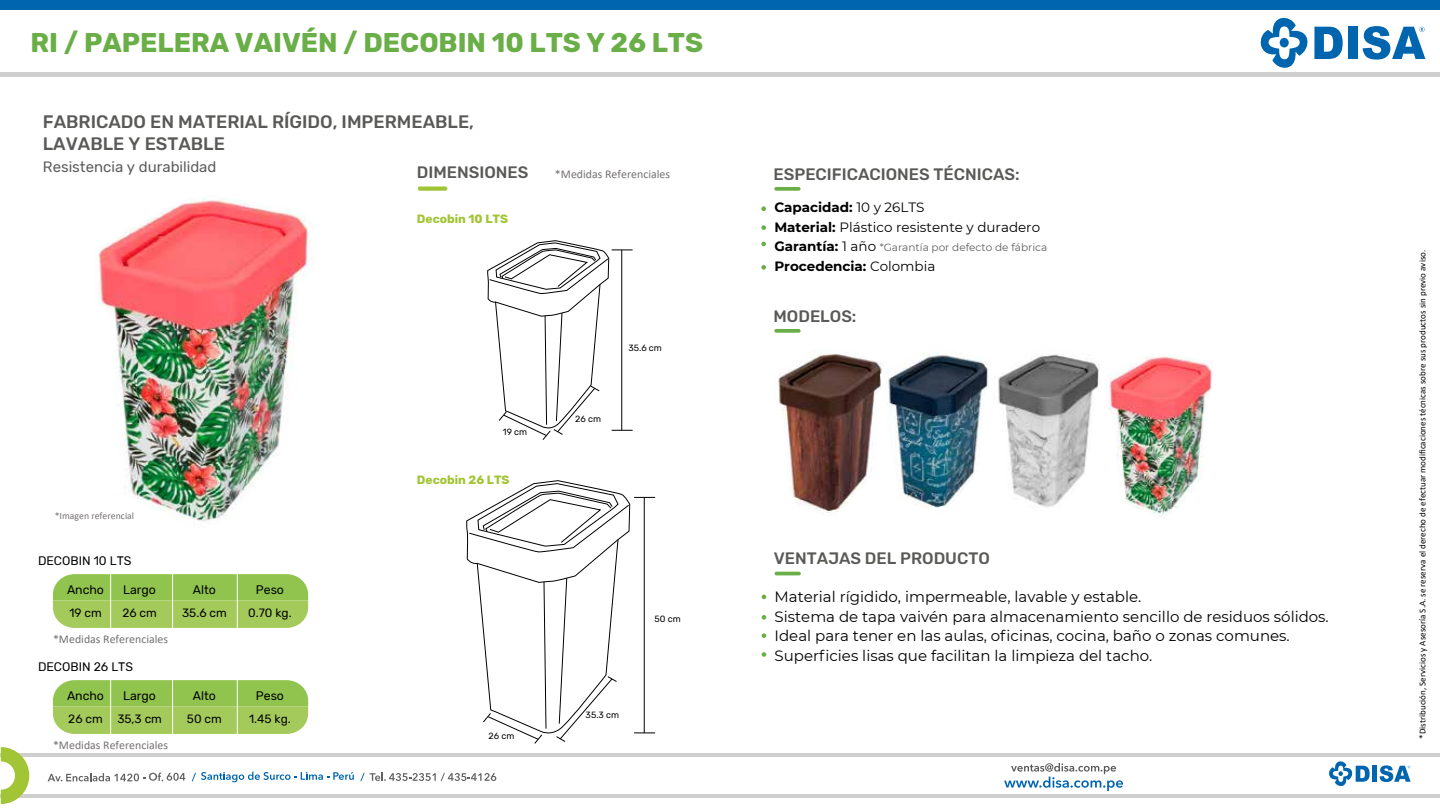
<style>
.page{position:relative;width:1440px;height:810px;background:#fff}
.page>*{position:absolute;margin:0;border:0;box-sizing:border-box;transform-origin:0 0}
.t1{font:700 27px "Rubik";color:#69ae47}
.t2{font:500 18px/21.6px "Rubik";color:#595957}
.t3{font:500 16.5px "Rubik";color:#595957}
.t4{font:15px/19.5px "Montserrat";color:#000}
.t5{font:15px "Rubik";color:#5a5a58}
.t6{font:13.5px/19.5px "Montserrat";color:#000}
.t7{font:700 13.5px "Montserrat";color:#000}
.t8{font:12.3px "Rubik";color:#000}
.t9{font:12px "Rubik";color:#000}
.t10{font:700 12px "Rubik";color:#a1c535}
.t11{font:11.85px "Calibri";color:#767171}
.t12{font:10.5px "Montserrat";color:#606060}
.t13{font:9.75px "Calibri";color:#767171}
.t14{font:9px "Calibri";color:#000}
.t15{font:9px "Rubik";color:#000}
.s1{font-weight:700}
.s2{font-weight:700;font-size:13.5px;color:#000}
.s3{font-size:13.5px;color:#000}
.s4{font-weight:400}
</style>
<div class="page">
<hr style="left:0;top:72px;width:1440px;height:4px;background:#cfcfcf">
<svg style="left:1004px;top:763px;width:119px;height:28px"></svg>
<svg style="left:48px;top:773px;width:137px;height:8px"></svg>
<svg style="left:192px;top:772px;width:162px;height:10px"></svg>
<svg style="left:360px;top:773px;width:136px;height:8px"></svg>
<hr style="left:1px;top:754px;width:1439px;height:3px;background:#cfcfcf">
<hr style="left:1px;top:794px;width:1439px;height:4px;background:#cfcfcf">
<svg style="left:1px;top:747px;width:28px;height:57px"></svg>
<div style="left:418px;top:186px;width:29px;height:5px;background:#a1c535;border-radius:2px"></div>
<div style="left:0;top:1px;width:1440px;height:9px;background:#0065af"></div>
<svg style="left:1261px;top:18px;width:82px;height:50px"></svg>
<div style="left:1348px;top:27px;width:9px;height:32px;background:#0065af"></div>
<svg style="left:1363px;top:26px;width:62px;height:34px"></svg>
<svg style="left:1329px;top:761px;width:41px;height:25px"></svg>
<div style="left:1372px;top:766px;width:5px;height:16px;background:#0065af"></div>
<svg style="left:1380px;top:765px;width:31px;height:17px"></svg>
<svg style="left:762px;top:595px;width:4px;height:4px"></svg>
<svg style="left:762px;top:615px;width:4px;height:5px"></svg>
<svg style="left:762px;top:633px;width:4px;height:5px"></svg>
<svg style="left:762px;top:652px;width:4px;height:5px"></svg>
<svg style="left:761px;top:206px;width:5px;height:5px"></svg>
<svg style="left:761px;top:225px;width:5px;height:5px"></svg>
<svg style="left:761px;top:242px;width:5px;height:4px"></svg>
<svg style="left:761px;top:265px;width:5px;height:5px"></svg>
<svg style="left:774px;top:187px;width:27px;height:4px"></svg>
<svg style="left:774px;top:329px;width:27px;height:4px"></svg>
<hr style="left:775px;top:572px;width:26px;height:3px;background:#69ae47;border-radius:2px">
<svg style="left:53px;top:574px;width:255px;height:54px;background:#9ec95b"></svg>
<hr style="left:110px;top:574px;width:1px;height:54px;background:#fff">
<hr style="left:172px;top:574px;width:1px;height:54px;background:#fff">
<hr style="left:237px;top:574px;width:1px;height:54px;background:#fff">
<svg style="left:53px;top:680px;width:255px;height:54px;background:#9ec95b"></svg>
<hr style="left:110px;top:680px;width:1px;height:54px;background:#fff">
<hr style="left:172px;top:680px;width:1px;height:54px;background:#fff">
<hr style="left:237px;top:680px;width:1px;height:54px;background:#fff">
<svg style="left:487px;top:240px;width:146px;height:200px"></svg>
<svg style="left:466px;top:480px;width:189px;height:264px"></svg>
<img style="left:95px;top:197px;width:218px;height:325px">
<img style="left:778px;top:351px;width:102px;height:163px">
<img style="left:880px;top:352px;width:219px;height:156px">
<img style="left:1106px;top:355px;width:106px;height:164px">
<h1 class="t1" style="left:30px;top:27px;width:674px">RI / PAPELERA VAIVÉN / DECOBIN 10 LTS Y 26 LTS</h1>
<p class="t2" style="left:43px;top:111px;width:433px">FABRICADO EN MATERIAL RÍGIDO, IMPERMEABLE,<br>LAVABLE Y ESTABLE</p>
<p class="t5" style="left:43px;top:159px;width:175px">Resistencia y durabilidad</p>
<p class="t13" style="left:55px;top:509px;width:81px">*Imagen referencial</p>
<p class="t8" style="left:38px;top:553px;width:95px">DECOBIN 10 LTS</p>
<p class="t8" style="left:123px;top:582px;width:34px">Largo</p>
<p class="t8" style="left:193px;top:582px;width:25px">Alto</p>
<p class="t8" style="left:256px;top:582px;width:30px">Peso</p>
<p class="t9" style="left:69px;top:606px;width:34px">19 cm</p>
<p class="t9" style="left:122px;top:606px;width:36px">26 cm</p>
<p class="t8" style="left:67px;top:582px;width:39px">Ancho</p>
<p class="t9" style="left:182px;top:606px;width:46px">35.6 cm</p>
<p class="t9" style="left:248px;top:606px;width:45px">0.70 kg.</p>
<p class="t11" style="left:53px;top:630px;width:117px">*Medidas Referenciales</p>
<p class="t8" style="left:38px;top:659px;width:97px">DECOBIN 26 LTS</p>
<p class="t8" style="left:123px;top:688px;width:34px">Largo</p>
<p class="t8" style="left:193px;top:688px;width:25px">Alto</p>
<p class="t8" style="left:256px;top:688px;width:30px">Peso</p>
<p class="t9" style="left:68px;top:712px;width:95px">26 cm 35,3 cm</p>
<p class="t9" style="left:187px;top:712px;width:36px">50 cm</p>
<p class="t9" style="left:249px;top:712px;width:43px">1.45 kg.</p>
<p class="t11" style="left:53px;top:736px;width:117px">*Medidas Referenciales</p>
<p class="t8" style="left:67px;top:688px;width:39px">Ancho</p>
<p class="t3" style="left:417px;top:162px;width:113px">DIMENSIONES</p>
<p class="t11" style="left:555px;top:165px;width:117px">*Medidas Referenciales</p>
<p class="t10" style="left:417px;top:212px;width:93px">Decobin 10 LTS</p>
<p class="t15" style="left:503px;top:427px;width:26px">19 cm</p>
<p class="t10" style="left:417px;top:473px;width:94px">Decobin 26 LTS</p>
<p class="t15" style="left:575px;top:414px;width:27px">26 cm</p>
<p class="t15" style="left:628px;top:343px;width:35px">35.6 cm</p>
<p class="t15" style="left:489px;top:730px;width:27px">26 cm</p>
<p class="t15" style="left:586px;top:710px;width:35px">35.3 cm</p>
<p class="t15" style="left:655px;top:613px;width:28px">50 cm</p>
<p class="t3" style="left:774px;top:165px;width:248px">ESPECIFICACIONES TÉCNICAS:</p>
<p class="t6" style="left:774px;top:197px;width:267px"><span class="s1">Capacidad:</span> 10 y 26LTS<br><span class="s1">Material:</span> Plástico resistente y duradero</p>
<p class="t12" style="left:774px;top:240px;width:275px"><span class="s2">Garantía:</span> <span class="s3">1 año</span> *Garantía por defecto de fábrica</p>
<p class="t7" style="left:774px;top:256px;width:163px">Procedencia: <span class="s4">Colombia</span></p>
<p class="t3" style="left:774px;top:307px;width:84px">MODELOS:</p>
<p class="t3" style="left:774px;top:549px;width:217px">VENTAJAS DEL PRODUCTO</p>
<p class="t4" style="left:775px;top:587px;width:556px">Material rígidido, impermeable, lavable y estable.<br>Sistema de tapa vaivén para almacenamiento sencillo de residuos sólidos.<br>Ideal para tener en las aulas, oficinas, cocina, baño o zonas comunes.<br>Superficies lisas que facilitan la limpieza del tacho.</p>
<p class="t14" style="left:1416px;top:739px;width:490px;rotate:-90deg">*Distribución, Servicios y Asesoría S.A. se reserva el derecho de efectuar modificaciones técnicas sobre sus productos sin previo aviso.</p>
</div>
